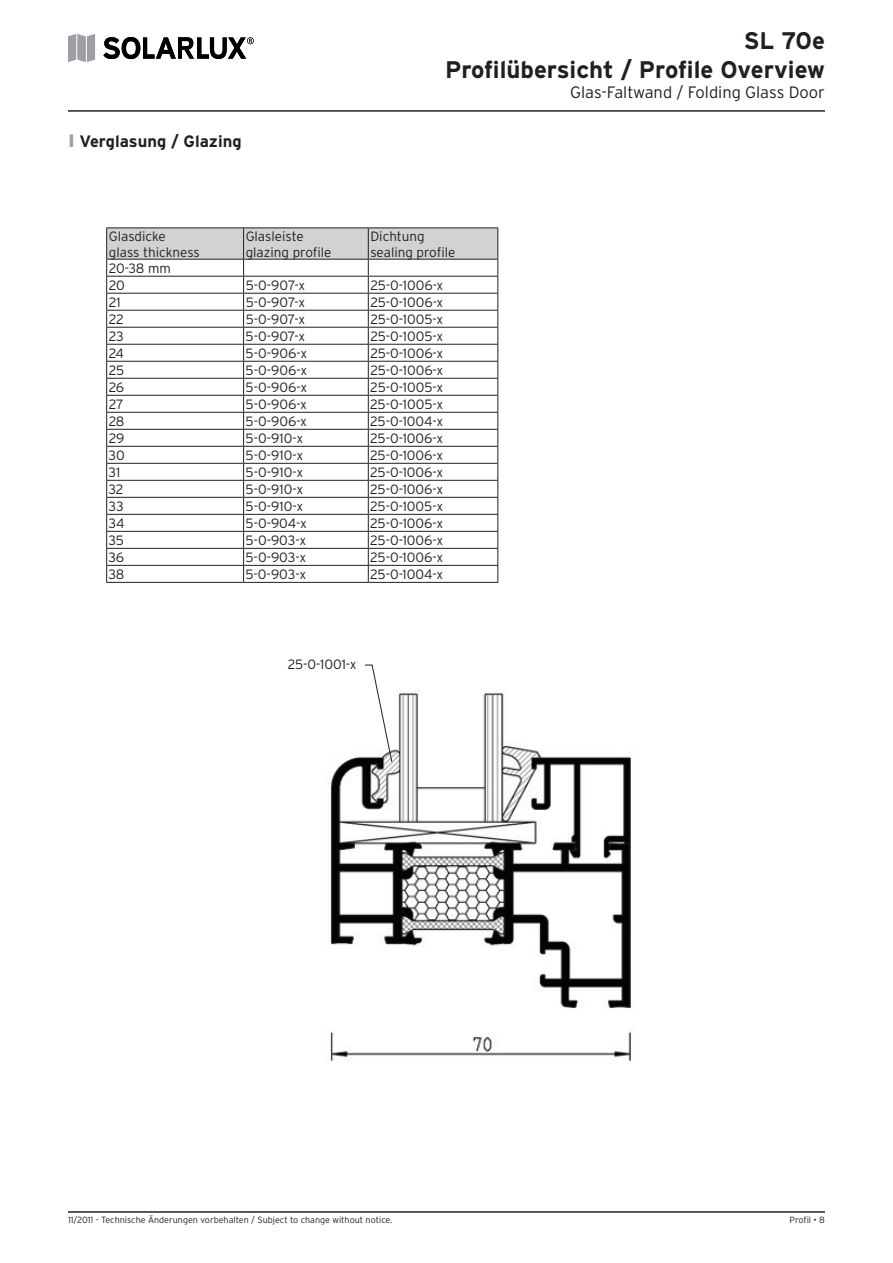
<style>
.page{position:relative;width:893px;height:1263px;background:#fff}
.page>*{position:absolute;margin:0;border:0;box-sizing:border-box;transform-origin:0 0}
.t1{font:700 24px/28.8px "Interstate OT";color:#231f20;text-align:right}
.t2{font:300 16.5px "Interstate OT";color:#231f20}
.t3{font:700 16.5px "Interstate OT";color:#231f20}
.t4{font:300 13.5px/16.2px "Interstate OT";color:#231f20}
.t5{font:300 9px "Interstate OT";color:#231f20}
.s1{font-size:24px;color:#9d9fa2}
</style>
<div class="page">
<hr style="left:68px;top:1211px;width:757px;height:1px;background:#231f20">
<hr style="left:68px;top:111px;width:757px;height:1px;background:#231f20">
<svg style="left:68px;top:34px;width:27px;height:28px"></svg>
<svg style="left:103px;top:37px;width:151px;height:22px"></svg>
<img style="left:327px;top:692px;width:304px;height:369px">
<svg style="left:364px;top:664px;width:29px;height:99px"></svg>
<hr style="left:106px;top:227px;width:138px;height:1px;background:#231f20">
<hr style="left:244px;top:227px;width:124px;height:1px;background:#231f20">
<hr style="left:368px;top:227px;width:130px;height:1px;background:#231f20">
<svg style="left:106px;top:228px;width:392px;height:354px"></svg>
<hr style="left:106px;top:582px;width:138px;height:1px;background:#231f20">
<hr style="left:244px;top:582px;width:124px;height:1px;background:#231f20">
<hr style="left:368px;top:582px;width:130px;height:1px;background:#231f20">
<p class="t3" style="left:68px;top:131px;width:175px"><span class="s1">ı</span> Verglasung / Glazing</p>
<h1 class="t1" style="left:445px;top:26px;width:381px">SL 70e<br>Profilübersicht / Profile Overview</h1>
<p class="t2" style="left:570px;top:83px;width:256px">Glas-Faltwand / Folding Glass Door</p>
<p class="t4" style="left:109px;top:228px;width:93px">Glasdicke glass thickness</p>
<p class="t4" style="left:246px;top:228px;width:87px">Glasleiste glazing profile</p>
<p class="t4" style="left:370px;top:228px;width:87px">Dichtung sealing profile</p>
<p class="t4" style="left:109px;top:260px;width:64px;line-height:17px">20-38 mm<br>20</p>
<p class="t4" style="left:246px;top:277px;width:61px">5-0-907-x</p>
<p class="t4" style="left:370px;top:277px;width:75px">25-0-1006-x</p>
<p class="t4" style="left:109px;top:294px;width:13px">21</p>
<p class="t4" style="left:246px;top:294px;width:61px">5-0-907-x</p>
<p class="t4" style="left:370px;top:294px;width:75px">25-0-1006-x</p>
<p class="t4" style="left:109px;top:311px;width:17px">22</p>
<p class="t4" style="left:246px;top:311px;width:61px">5-0-907-x</p>
<p class="t4" style="left:370px;top:311px;width:74px">25-0-1005-x</p>
<p class="t4" style="left:109px;top:328px;width:16px">23</p>
<p class="t4" style="left:246px;top:328px;width:61px">5-0-907-x</p>
<p class="t4" style="left:370px;top:328px;width:74px">25-0-1005-x</p>
<p class="t4" style="left:109px;top:345px;width:17px">24</p>
<p class="t4" style="left:246px;top:345px;width:63px">5-0-906-x</p>
<p class="t4" style="left:370px;top:345px;width:75px">25-0-1006-x</p>
<p class="t4" style="left:109px;top:362px;width:17px">25</p>
<p class="t4" style="left:246px;top:362px;width:63px">5-0-906-x</p>
<p class="t4" style="left:370px;top:362px;width:75px">25-0-1006-x</p>
<p class="t4" style="left:109px;top:379px;width:17px">26</p>
<p class="t4" style="left:246px;top:379px;width:63px">5-0-906-x</p>
<p class="t4" style="left:370px;top:379px;width:74px">25-0-1005-x</p>
<p class="t4" style="left:109px;top:396px;width:16px">27</p>
<p class="t4" style="left:246px;top:396px;width:63px">5-0-906-x</p>
<p class="t4" style="left:370px;top:396px;width:74px">25-0-1005-x</p>
<p class="t4" style="left:109px;top:413px;width:17px">28</p>
<p class="t4" style="left:246px;top:413px;width:63px">5-0-906-x</p>
<p class="t4" style="left:370px;top:413px;width:74px">25-0-1004-x</p>
<p class="t4" style="left:109px;top:430px;width:17px">29</p>
<p class="t4" style="left:246px;top:430px;width:59px">5-0-910-x</p>
<p class="t4" style="left:370px;top:430px;width:75px">25-0-1006-x</p>
<p class="t4" style="left:109px;top:447px;width:18px">30</p>
<p class="t4" style="left:246px;top:447px;width:59px">5-0-910-x</p>
<p class="t4" style="left:370px;top:447px;width:75px">25-0-1006-x</p>
<p class="t4" style="left:109px;top:464px;width:13px">31</p>
<p class="t4" style="left:246px;top:464px;width:59px">5-0-910-x</p>
<p class="t4" style="left:370px;top:464px;width:75px">25-0-1006-x</p>
<p class="t4" style="left:109px;top:481px;width:16px">32</p>
<p class="t4" style="left:246px;top:481px;width:59px">5-0-910-x</p>
<p class="t4" style="left:370px;top:481px;width:75px">25-0-1006-x</p>
<p class="t4" style="left:109px;top:498px;width:16px">33</p>
<p class="t4" style="left:246px;top:498px;width:59px">5-0-910-x</p>
<p class="t4" style="left:370px;top:498px;width:74px">25-0-1005-x</p>
<p class="t4" style="left:109px;top:515px;width:18px">34</p>
<p class="t4" style="left:245px;top:515px;width:63px">5-0-904-x</p>
<p class="t4" style="left:370px;top:515px;width:75px">25-0-1006-x</p>
<p class="t4" style="left:109px;top:532px;width:17px">35</p>
<p class="t4" style="left:245px;top:532px;width:62px">5-0-903-x</p>
<p class="t4" style="left:370px;top:532px;width:75px">25-0-1006-x</p>
<p class="t4" style="left:109px;top:549px;width:17px">36</p>
<p class="t4" style="left:245px;top:549px;width:62px">5-0-903-x</p>
<p class="t4" style="left:370px;top:549px;width:75px">25-0-1006-x</p>
<p class="t4" style="left:109px;top:566px;width:17px">38</p>
<p class="t4" style="left:245px;top:566px;width:62px">5-0-903-x</p>
<p class="t4" style="left:370px;top:566px;width:74px">25-0-1004-x</p>
<p class="t4" style="left:288px;top:656px;width:70px">25-0-1001-x</p>
<p class="t5" style="left:68px;top:1215px;width:326px">11/2011 - Technische Änderungen vorbehalten / Subject to change without notice.</p>
<p class="t5" style="left:789px;top:1215px;width:37px">Profil • 8</p>
</div>
